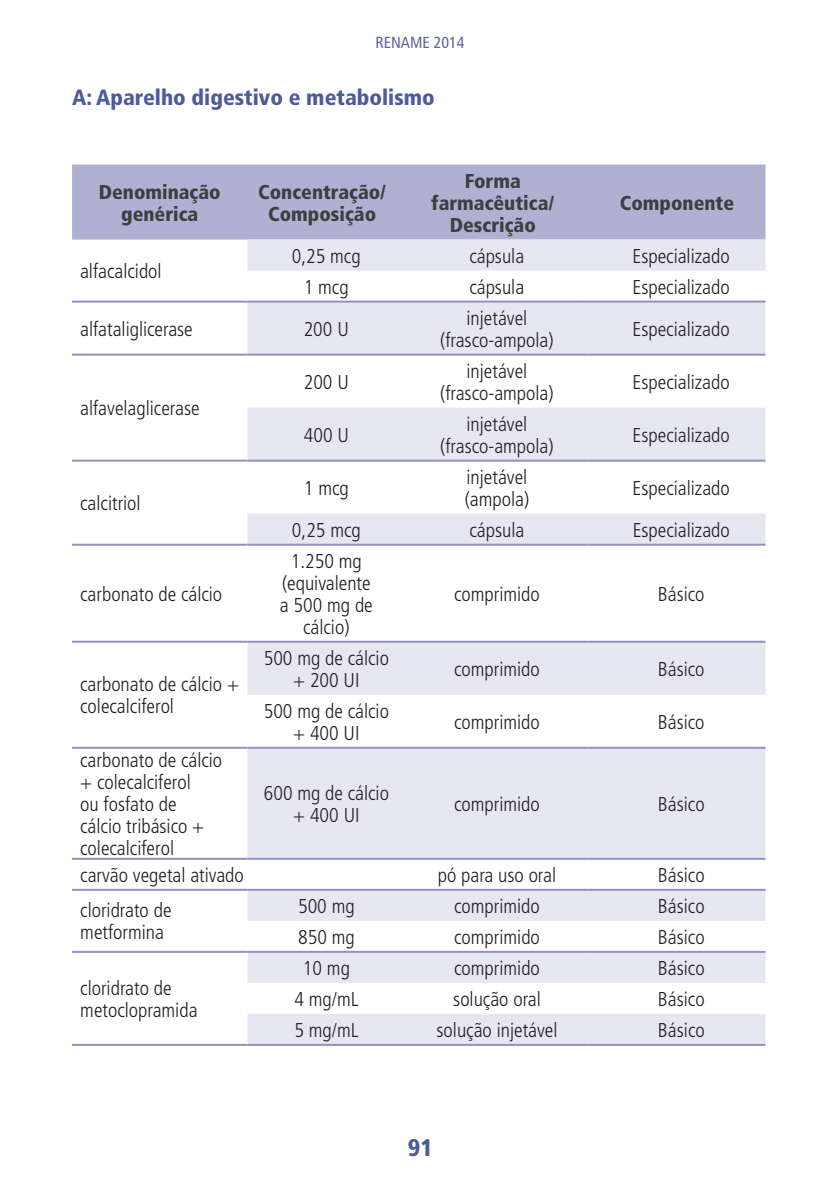
<style>
.page{position:relative;width:840px;height:1191px;background:#fff}
.page>*{position:absolute;margin:0;border:0;box-sizing:border-box;transform-origin:0 0}
.t1{font:900 condensed 24px "Frutiger LT Std";color:#4d5a9e}
.t2{font:900 condensed 22px "Frutiger LT Std";color:#4d5a9e}
.t3{font:300 condensed 20px/22px "Frutiger";color:#231f20;text-align:center}
.t4{font:900 condensed 20px/22px "Frutiger LT Std";color:#3e3e3f;text-align:center}
.t5{font:condensed 16px "Frutiger LT Std";color:#5c64a4}
</style>
<div class="page">
<div style="left:72px;top:164px;width:693px;height:76px;background:#afb0d2"></div>
<svg style="left:247px;top:240px;width:518px;height:804px;fill:#e7e7f2"></svg>
<hr style="left:72px;top:858px;width:175px;height:2px;background:#9191c1">
<hr style="left:72px;top:1044px;width:175px;height:2px;background:#9191c1">
<hr style="left:72px;top:889px;width:175px;height:2px;background:#9191c1">
<hr style="left:72px;top:951px;width:175px;height:2px;background:#9191c1">
<hr style="left:72px;top:641px;width:175px;height:2px;background:#9191c1">
<hr style="left:72px;top:747px;width:175px;height:2px;background:#9191c1">
<hr style="left:72px;top:544px;width:175px;height:2px;background:#9191c1">
<hr style="left:72px;top:354px;width:175px;height:2px;background:#9191c1">
<hr style="left:72px;top:460px;width:175px;height:2px;background:#9191c1">
<hr style="left:72px;top:301px;width:175px;height:2px;background:#9191c1">
<hr style="left:247px;top:460px;width:150px;height:2px;background:#9191c1">
<hr style="left:397px;top:460px;width:191px;height:2px;background:#9191c1">
<hr style="left:247px;top:301px;width:150px;height:2px;background:#9191c1">
<hr style="left:397px;top:301px;width:191px;height:2px;background:#9191c1">
<hr style="left:588px;top:301px;width:177px;height:2px;background:#9191c1">
<hr style="left:247px;top:354px;width:150px;height:2px;background:#9191c1">
<hr style="left:397px;top:354px;width:191px;height:2px;background:#9191c1">
<hr style="left:247px;top:858px;width:150px;height:2px;background:#9191c1">
<hr style="left:247px;top:889px;width:150px;height:2px;background:#9191c1">
<hr style="left:397px;top:889px;width:191px;height:2px;background:#9191c1">
<hr style="left:247px;top:747px;width:150px;height:2px;background:#9191c1">
<hr style="left:588px;top:747px;width:177px;height:2px;background:#9191c1">
<hr style="left:247px;top:951px;width:150px;height:2px;background:#9191c1">
<hr style="left:397px;top:951px;width:191px;height:2px;background:#9191c1">
<hr style="left:247px;top:1044px;width:150px;height:2px;background:#9191c1">
<hr style="left:397px;top:1044px;width:191px;height:2px;background:#9191c1">
<hr style="left:247px;top:641px;width:150px;height:2px;background:#9191c1">
<hr style="left:397px;top:641px;width:191px;height:2px;background:#9191c1">
<hr style="left:588px;top:641px;width:177px;height:2px;background:#9191c1">
<hr style="left:247px;top:544px;width:150px;height:2px;background:#9191c1">
<hr style="left:397px;top:544px;width:191px;height:2px;background:#9191c1">
<hr style="left:588px;top:354px;width:177px;height:2px;background:#9191c1">
<hr style="left:588px;top:1044px;width:177px;height:2px;background:#9191c1">
<hr style="left:588px;top:460px;width:177px;height:2px;background:#9191c1">
<hr style="left:588px;top:544px;width:177px;height:2px;background:#9191c1">
<hr style="left:397px;top:747px;width:191px;height:2px;background:#9191c1">
<hr style="left:397px;top:858px;width:191px;height:2px;background:#9191c1">
<hr style="left:588px;top:858px;width:177px;height:2px;background:#9191c1">
<hr style="left:588px;top:889px;width:177px;height:2px;background:#9191c1">
<hr style="left:588px;top:951px;width:177px;height:2px;background:#9191c1">
<p class="t5" style="left:375px;top:33px;width:91px">RENAME 2014</p>
<p class="t2" style="left:72px;top:84px;width:364px">A: Aparelho digestivo e metabolismo</p>
<p class="t4" style="left:99px;top:181px;width:123px">Denominação genérica</p>
<p class="t4" style="left:258px;top:181px;width:129px">Concentração/<br>Composição</p>
<p class="t4" style="left:431px;top:170px;width:124px">Forma farmacêutica/<br>Descrição</p>
<p class="t4" style="left:619px;top:192px;width:116px">Componente</p>
<p class="t3" style="left:80px;top:260px;width:83px">alfacalcidol</p>
<p class="t3" style="left:291px;top:245px;width:70px">0,25 mcg</p>
<p class="t3" style="left:469px;top:245px;width:56px">cápsula</p>
<p class="t3" style="left:632px;top:245px;width:99px">Especializado</p>
<p class="t3" style="left:304px;top:276px;width:46px">1 mcg</p>
<p class="t3" style="left:469px;top:276px;width:56px">cápsula</p>
<p class="t3" style="left:632px;top:276px;width:99px">Especializado</p>
<p class="t3" style="left:80px;top:318px;width:114px">alfataliglicerase</p>
<p class="t3" style="left:303px;top:318px;width:47px">200 U</p>
<p class="t3" style="left:440px;top:307px;width:115px">injetável (frasco-ampola)</p>
<p class="t3" style="left:632px;top:318px;width:99px">Especializado</p>
<p class="t3" style="left:80px;top:397px;width:121px">alfavelaglicerase</p>
<p class="t3" style="left:80px;top:492px;width:62px">calcitriol</p>
<p class="t3" style="left:80px;top:583px;width:143px">carbonato de cálcio</p>
<p class="t3" style="left:80px;top:673px;width:160px;text-align:left">carbonato de cálcio + colecalciferol</p>
<p class="t3" style="left:80px;top:749px;width:143px;text-align:left">carbonato de cálcio + colecalciferol<br>ou fosfato de cálcio tribásico + colecalciferol</p>
<p class="t3" style="left:303px;top:371px;width:47px">200 U</p>
<p class="t3" style="left:440px;top:360px;width:115px">injetável (frasco-ampola)</p>
<p class="t3" style="left:632px;top:371px;width:99px">Especializado</p>
<p class="t3" style="left:303px;top:424px;width:47px">400 U</p>
<p class="t3" style="left:440px;top:413px;width:115px">injetável (frasco-ampola)</p>
<p class="t3" style="left:632px;top:424px;width:99px">Especializado</p>
<p class="t3" style="left:304px;top:477px;width:46px">1 mcg</p>
<p class="t3" style="left:464px;top:466px;width:66px;text-align:left">injetável (ampola)</p>
<p class="t3" style="left:632px;top:477px;width:99px">Especializado</p>
<p class="t3" style="left:292px;top:519px;width:70px">0,25 mcg</p>
<p class="t3" style="left:469px;top:519px;width:56px">cápsula</p>
<p class="t3" style="left:632px;top:519px;width:99px">Especializado</p>
<p class="t3" style="left:280px;top:550px;width:94px">1.250 mg (equivalente a 500 mg de cálcio)</p>
<p class="t3" style="left:454px;top:583px;width:87px">comprimido</p>
<p class="t3" style="left:657px;top:583px;width:48px">Básico</p>
<p class="t3" style="left:263px;top:647px;width:127px">500 mg de cálcio + 200 UI</p>
<p class="t3" style="left:454px;top:658px;width:87px">comprimido</p>
<p class="t3" style="left:657px;top:658px;width:48px">Básico</p>
<p class="t3" style="left:263px;top:700px;width:127px">500 mg de cálcio + 400 UI</p>
<p class="t3" style="left:454px;top:711px;width:87px">comprimido</p>
<p class="t3" style="left:657px;top:711px;width:48px">Básico</p>
<p class="t3" style="left:264px;top:782px;width:127px">600 mg de cálcio + 400 UI</p>
<p class="t3" style="left:454px;top:793px;width:87px">comprimido</p>
<p class="t3" style="left:657px;top:793px;width:48px">Básico</p>
<p class="t3" style="left:80px;top:864px;width:165px">carvão vegetal ativado</p>
<p class="t3" style="left:437px;top:864px;width:120px">pó para uso oral</p>
<p class="t3" style="left:657px;top:864px;width:48px">Básico</p>
<p class="t3" style="left:80px;top:899px;width:93px;text-align:left">cloridrato de metformina</p>
<p class="t3" style="left:298px;top:895px;width:58px">500 mg</p>
<p class="t3" style="left:454px;top:895px;width:87px">comprimido</p>
<p class="t3" style="left:657px;top:895px;width:48px">Básico</p>
<p class="t3" style="left:298px;top:926px;width:58px">850 mg</p>
<p class="t3" style="left:454px;top:926px;width:87px">comprimido</p>
<p class="t3" style="left:657px;top:926px;width:48px">Básico</p>
<p class="t3" style="left:80px;top:977px;width:119px;text-align:left">cloridrato de metoclopramida</p>
<p class="t3" style="left:303px;top:957px;width:48px">10 mg</p>
<p class="t3" style="left:454px;top:957px;width:87px">comprimido</p>
<p class="t3" style="left:657px;top:957px;width:48px">Básico</p>
<p class="t3" style="left:294px;top:988px;width:66px">4 mg/mL</p>
<p class="t3" style="left:453px;top:988px;width:89px">solução oral</p>
<p class="t3" style="left:657px;top:988px;width:48px">Básico</p>
<p class="t3" style="left:294px;top:1019px;width:66px">5 mg/mL</p>
<p class="t3" style="left:436px;top:1019px;width:122px">solução injetável</p>
<p class="t3" style="left:657px;top:1019px;width:48px">Básico</p>
<p class="t1" style="left:408px;top:1133px;width:26px">91</p>
</div>
